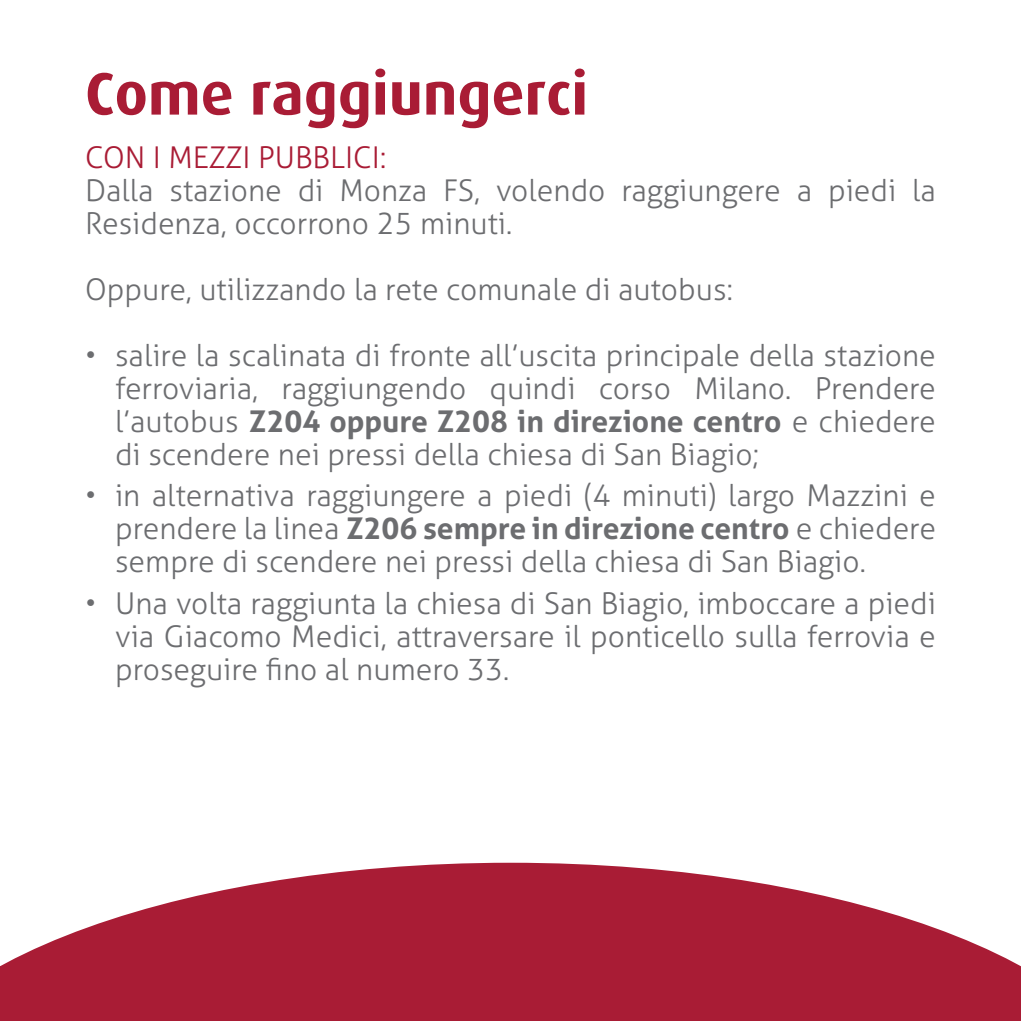
<style>
.page{position:relative;width:1021px;height:1021px;background:#fff}
.page>*{position:absolute;margin:0;border:0;box-sizing:border-box;transform-origin:0 0}
.t1{font:700 60px "Dax";color:#a91c35}
.t2{font:300 30px/33px "Aller";color:#6c6d70;text-align:justify}
.t3{font:300 30px "Aller";color:#a91c35}
.s1{font-weight:700}
</style>
<div class="page">
<svg style="left:0;top:862px;width:1020px;height:158px;fill:#a91c35"></svg>
<h1 class="t1" style="left:85px;top:60px;width:504px">Come raggiungerci</h1>
<p class="t3" style="left:85px;top:139px;width:302px">CON I MEZZI PUBBLICI:</p>
<p class="t2" style="left:85px;top:173px;width:852px">Dalla stazione di Monza FS, volendo raggiungere a piedi la<br>Residenza, occorrono 25 minuti.</p>
<p class="t2" style="left:85px;top:272px;width:649px">Oppure, utilizzando la rete comunale di autobus:</p>
<p class="t2" style="left:115px;top:338px;width:822px;text-indent:-30px">• salire la scalinata di fronte all’uscita principale della stazione ferroviaria, raggiungendo quindi corso Milano. Prendere l’autobus <span class="s1">Z204 oppure Z208 in direzione centro</span> e chiedere di scendere nei pressi della chiesa di San Biagio;</p>
<p class="t2" style="left:115px;top:479px;width:822px;text-indent:-30px">• in alternativa raggiungere a piedi (4 minuti) largo Mazzini e prendere la linea <span class="s1">Z206 sempre in direzione centro</span> e chiedere sempre di scendere nei pressi della chiesa di San Biagio.</p>
<p class="t2" style="left:115px;top:586px;width:822px;text-indent:-30px">• Una volta raggiunta la chiesa di San Biagio, imboccare a piedi via Giacomo Medici, attraversare il ponticello sulla ferrovia e proseguire fino al numero 33.</p>
</div>
